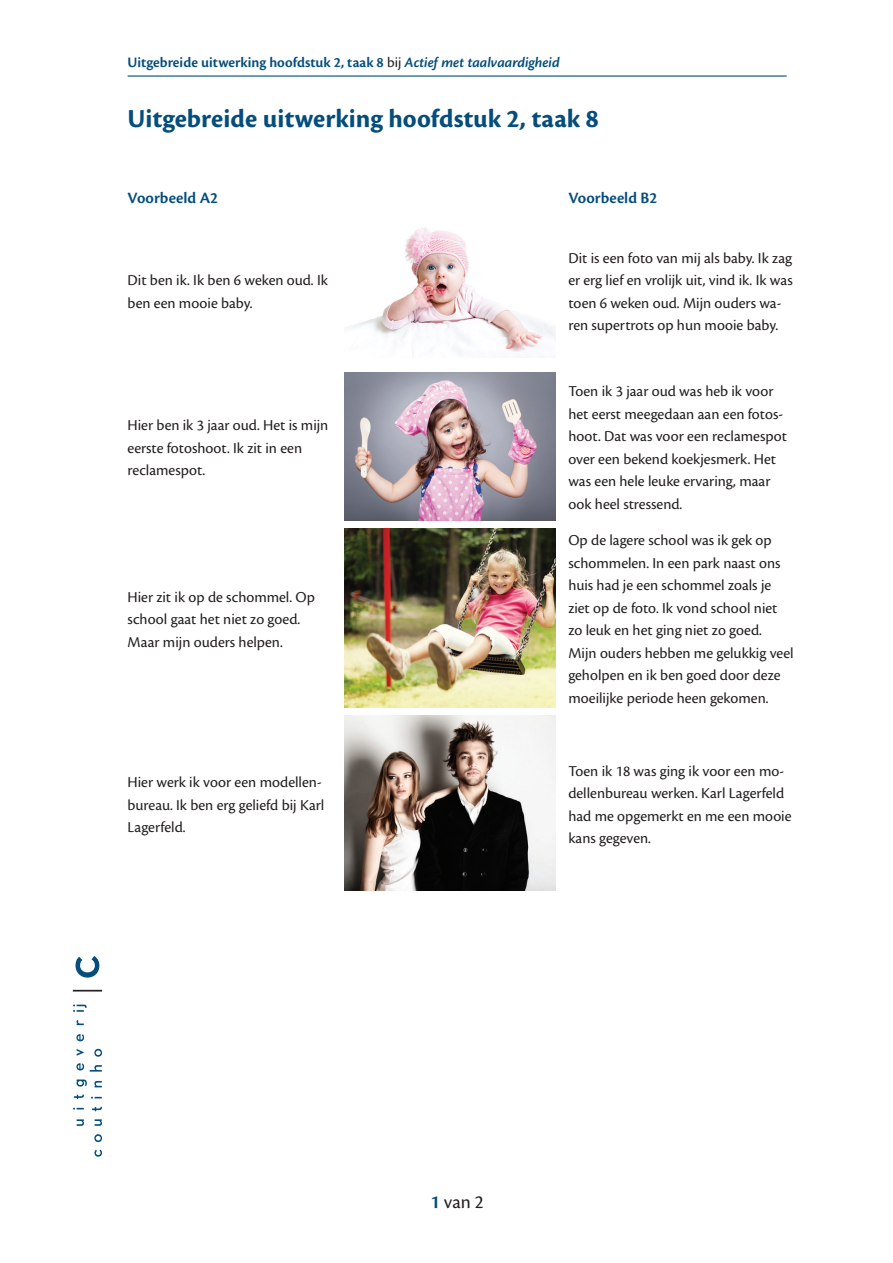
<style>
.page{position:relative;width:893px;height:1263px;background:#fff}
.page>*{position:absolute;margin:0;border:0;box-sizing:border-box;transform-origin:0 0}
.t1{font:700 27px "Cronos Pro";letter-spacing:.005em;color:#044d7c}
.t2{font:19.5px "Cronos Pro";color:#231f20}
.t3{font:600 16.5px "Cronos Pro";color:#044d7c}
.t4{font:15.75px/22.5px "Cronos Pro";color:#231f20}
.t5{font:600 15px "Cronos Pro";color:#044d7c}
.s1{font-weight:400;color:#231f20}
.s2{font-style:italic}
.s3{font-weight:600;color:#044d7c}
</style>
<div class="page">
<hr style="left:128px;top:75px;width:659px;height:2px;background:#044d7c">
<svg style="left:77px;top:1119px;width:7px;height:7px"></svg>
<svg style="left:74px;top:1094px;width:10px;height:5px"></svg>
<svg style="left:77px;top:1079px;width:10px;height:7px"></svg>
<svg style="left:76px;top:1063px;width:8px;height:7px"></svg>
<svg style="left:77px;top:1049px;width:7px;height:7px"></svg>
<svg style="left:76px;top:1034px;width:8px;height:7px"></svg>
<svg style="left:77px;top:1020px;width:7px;height:5px"></svg>
<svg style="left:73px;top:1005px;width:14px;height:7px"></svg>
<svg style="left:95px;top:1149px;width:7px;height:8px"></svg>
<svg style="left:94px;top:1134px;width:8px;height:8px"></svg>
<svg style="left:95px;top:1119px;width:7px;height:7px"></svg>
<svg style="left:92px;top:1107px;width:10px;height:4px"></svg>
<svg style="left:94px;top:1081px;width:8px;height:6px"></svg>
<svg style="left:90px;top:1065px;width:12px;height:6px"></svg>
<svg style="left:94px;top:1049px;width:8px;height:8px"></svg>
<svg style="left:73px;top:990px;width:29px;height:1px"></svg>
<svg style="left:76px;top:956px;width:23px;height:21px"></svg>
<img style="left:344px;top:228px;width:212px;height:130px">
<img style="left:344px;top:373px;width:212px;height:147px">
<img style="left:344px;top:529px;width:212px;height:178px">
<img style="left:344px;top:716px;width:212px;height:175px">
<p class="t5" style="left:128px;top:54px;width:434px">Uitgebreide uitwerking hoofdstuk 2, taak 8 <span class="s1">bij</span> <span class="s2">Actief met taalvaardigheid</span></p>
<h1 class="t1" style="left:128px;top:103px;width:473px">Uitgebreide uitwerking hoofdstuk 2, taak 8</h1>
<p class="t3" style="left:128px;top:188px;width:92px">Voorbeeld A2</p>
<p class="t3" style="left:568px;top:188px;width:91px">Voorbeeld B2</p>
<p class="t4" style="left:128px;top:269px;width:202px">Dit ben ik. Ik ben 6 weken oud. Ik ben een mooie baby.</p>
<p class="t4" style="left:128px;top:414px;width:202px">Hier ben ik 3 jaar oud. Het is mijn eerste fotoshoot. Ik zit in een reclamespot.</p>
<p class="t4" style="left:128px;top:585px;width:189px">Hier zit ik op de schommel. Op school gaat het niet zo goed.<br>Maar mijn ouders helpen.</p>
<p class="t4" style="left:568px;top:247px;width:226px">Dit is een foto van mij als baby. Ik zag er erg lief en vrolijk uit, vind ik. Ik was toen 6 weken oud. Mijn ouders wa&shy;ren supertrots op hun mooie baby.</p>
<p class="t4" style="left:568px;top:380px;width:220px">Toen ik 3 jaar oud was heb ik voor het eerst meegedaan aan een fotos&shy;hoot. Dat was voor een reclamespot over een bekend koekjesmerk. Het was een hele leuke ervaring, maar ook heel stressend.</p>
<p class="t4" style="left:568px;top:529px;width:227px">Op de lagere school was ik gek op schommelen. In een park naast ons huis had je een schommel zoals je ziet op de foto. Ik vond school niet zo leuk en het ging niet zo goed.<br>Mijn ouders hebben me gelukkig veel geholpen en ik ben goed door deze moeilijke periode heen gekomen.</p>
<p class="t4" style="left:128px;top:771px;width:198px">Hier werk ik voor een modellen&shy;bureau. Ik ben erg geliefd bij Karl<br>Lagerfeld.</p>
<p class="t4" style="left:568px;top:759px;width:225px">Toen ik 18 was ging ik voor een mo&shy;dellenbureau werken. Karl Lagerfeld had me opgemerkt en me een mooie kans gegeven.</p>
<p class="t2" style="left:430px;top:1190px;width:55px"><span class="s3">1</span> van 2</p>
</div>
